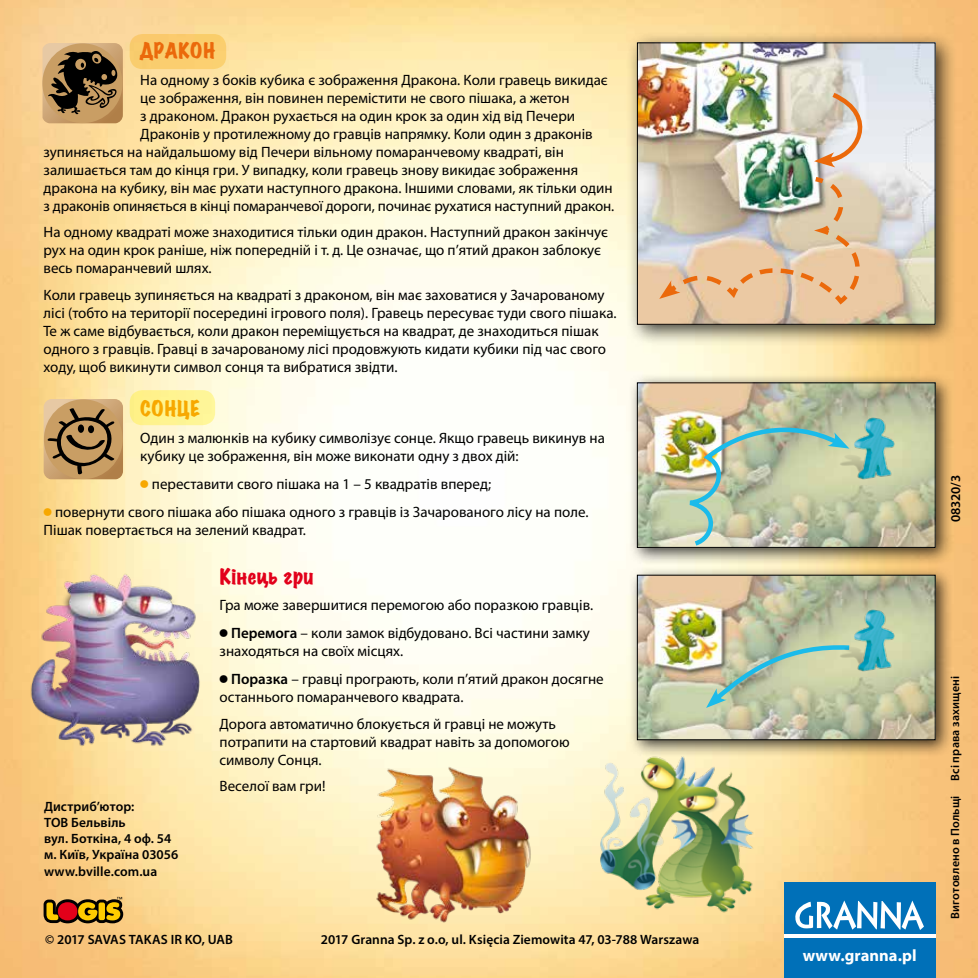
<style>
.page{position:relative;width:978px;height:978px;background:#fff}
.page>*{position:absolute;margin:0;border:0;box-sizing:border-box;transform-origin:0 0}
.t1{font:expanded 19.5px "Marker Felt";color:#e2001a}
.t2{font:expanded 19.5px "Marker Felt";letter-spacing:.03em;color:#eb690b}
.t3{font:expanded 19.5px "Marker Felt";letter-spacing:.03em;color:#f7a800}
.t4{font:700 16.5px "Myriad Pro";letter-spacing:.005em;color:#fff}
.t5{font:15px/18px "Myriad Pro";color:#000}
.t6{font:600 13.5px/16.2px "Myriad Pro";letter-spacing:.005em;color:#000}
.t7{font:600 12px "Myriad Pro";letter-spacing:.01em;color:#000}
.s1{font-family:"Chicken Salad Pl";color:#f7a800}
.s2{font-family:"Chicken Salad Pl"}
.s3{font-weight:600}
</style>
<div class="page">
<img style="left:0;top:0;width:978px;height:978px">
<svg style="left:44px;top:897px;width:79px;height:26px"></svg>
<div style="left:626px;top:31px;width:331px;height:316px;background:#000;opacity:.75"></div>
<img style="left:639px;top:45px;width:294px;height:278px">
<div style="left:637px;top:43px;width:298px;height:282px;border:1px solid #000"></div>
<svg style="left:814px;top:89px;width:66px;height:78px"></svg>
<img style="left:659px;top:174px;width:203px;height:134px">
<svg style="left:44px;top:399px;width:79px;height:80px"></svg>
<svg style="left:43px;top:43px;width:80px;height:80px"></svg>
<div style="left:784px;top:882px;width:151px;height:96px;background:#0070b8"></div>
<svg style="left:795px;top:901px;width:129px;height:29px"></svg>
<hr style="left:784px;top:934px;width:151px;height:4px;background:#fff">
<div style="left:628px;top:373px;width:326px;height:193px;background:#000;opacity:.75"></div>
<img style="left:639px;top:385px;width:294px;height:161px">
<div style="left:637px;top:383px;width:298px;height:165px;border:1px solid #000"></div>
<img style="left:665px;top:418px;width:184px;height:131px">
<img style="left:838px;top:415px;width:59px;height:65px">
<div style="left:628px;top:566px;width:326px;height:192px;background:#000;opacity:.75"></div>
<img style="left:639px;top:577px;width:294px;height:161px">
<div style="left:637px;top:575px;width:298px;height:165px;border:1px solid #000"></div>
<svg style="left:706px;top:643px;width:148px;height:65px"></svg>
<img style="left:838px;top:607px;width:59px;height:65px">
<div style="left:130px;top:34px;width:96px;height:35px;background:#fbcd6e;border-radius:13px"></div>
<div style="left:130px;top:390px;width:85px;height:35px;background:#fff490;border-radius:13px"></div>
<img style="left:21px;top:564px;width:190px;height:204px">
<img style="left:370px;top:750px;width:167px;height:174px">
<img style="left:587px;top:750px;width:174px;height:168px">
<h1 class="t2" style="left:140px;top:36px;width:76px">ДРАКОН</h1>
<p class="t5" style="left:140px;top:71px;width:469px">На одному з боків кубика є зображення Дракона. Коли гравець викидає</p>
<p class="t5" style="left:140px;top:89px;width:431px">це зображення, він повинен перемістити не свого пішака, а жетон</p>
<p class="t5" style="left:140px;top:107px;width:436px">з драконом. Дракон рухається на один крок за один хід від Печери</p>
<p class="t5" style="left:140px;top:125px;width:454px">Драконів у протилежному до гравців напрямку. Коли один з драконів</p>
<p class="t5" style="left:44px;top:143px;width:522px">зупиняється на найдальшому від Печери вільному помаранчевому квадраті, він</p>
<p class="t5" style="left:44px;top:161px;width:536px">залишається там до кінця гри. У випадку, коли гравець знову викидає зображення</p>
<p class="t5" style="left:44px;top:179px;width:571px">дракона на кубику, він має рухати наступного дракона. Іншими словами, як тільки один</p>
<p class="t5" style="left:44px;top:197px;width:572px">з драконів опиняється в кінці помаранчевої дороги, починає рухатися наступний дракон.</p>
<p class="t5" style="left:44px;top:223px;width:566px">На одному квадраті може знаходитися тільки один дракон. Наступний дракон закінчує рух на один крок раніше, ніж попередній і т. д. Це означає, що п’ятий дракон заблокує весь помаранчевий шлях.</p>
<p class="t5" style="left:44px;top:286px;width:575px">Коли гравець зупиняється на квадраті з драконом, він має заховатися у Зачарованому лісі (тобто на території посередині ігрового поля). Гравець пересуває туди свого пішака.<br>Те ж саме відбувається, коли дракон переміщується на квадрат, де знаходиться пішак одного з гравців. Гравці в зачарованому лісі продовжують кидати кубики під час свого ходу, щоб викинути символ сонця та вибратися звідти.</p>
<h1 class="t3" style="left:140px;top:394px;width:61px">СОНЦЕ</h1>
<p class="t5" style="left:140px;top:429px;width:466px">Один з малюнків на кубику символізує сонце. Якщо гравець викинув на кубику це зображення, він може виконати одну з двох дій:</p>
<p class="t5" style="left:140px;top:475px;width:352px"><span class="s1">•</span> переставити свого пішака на 1 – 5 квадратів вперед;</p>
<p class="t5" style="left:44px;top:503px;width:547px"><span class="s1">•</span> повернути свого пішака або пішака одного з гравців із Зачарованого лісу на поле.<br>Пішак повертається на зелений квадрат.</p>
<h1 class="t1" style="left:220px;top:562px;width:96px">Кінець гри</h1>
<p class="t5" style="left:220px;top:596px;width:375px">Гра може завершитися перемогою або поразкою гравців.</p>
<p class="t5" style="left:220px;top:624px;width:372px"><span class="s2">•</span> <span class="s3">Перемога</span> – коли замок відбудовано. Всі частини замку знаходяться на своїх місцях.</p>
<p class="t5" style="left:220px;top:670px;width:386px"><span class="s2">•</span> <span class="s3">Поразка</span> – гравці програють, коли п’ятий дракон досягне останнього помаранчевого квадрата.</p>
<p class="t5" style="left:220px;top:714px;width:351px">Дорога автоматично блокується й гравці не можуть потрапити на стартовий квадрат навіть за допомогою символу Сонця.</p>
<p class="t5" style="left:220px;top:777px;width:107px">Веселої вам гри!</p>
<p class="t6" style="left:44px;top:798px;width:136px">Дистриб’ютор:<br>ТОВ Бельвіль<br>вул. Боткіна, 4 оф. 54 м. Київ, Україна 03056 www.bville.com.ua</p>
<p class="t6" style="left:45px;top:931px;width:189px">© 2017 SAVAS TAKAS IR KO, UAB</p>
<p class="t6" style="left:321px;top:931px;width:380px">2017 Granna Sp. z o.o, ul. Księcia Ziemowita 47, 03-788 Warszawa</p>
<p class="t6" style="left:947px;top:522px;width:49px;rotate:-90deg">08320/3</p>
<p class="t4" style="left:803px;top:945px;width:115px">www.granna.pl</p>
<p class="t7" style="left:947px;top:919px;width:244px;rotate:-90deg">Виготовлено в Польщі Всі права захищені</p>
</div>
